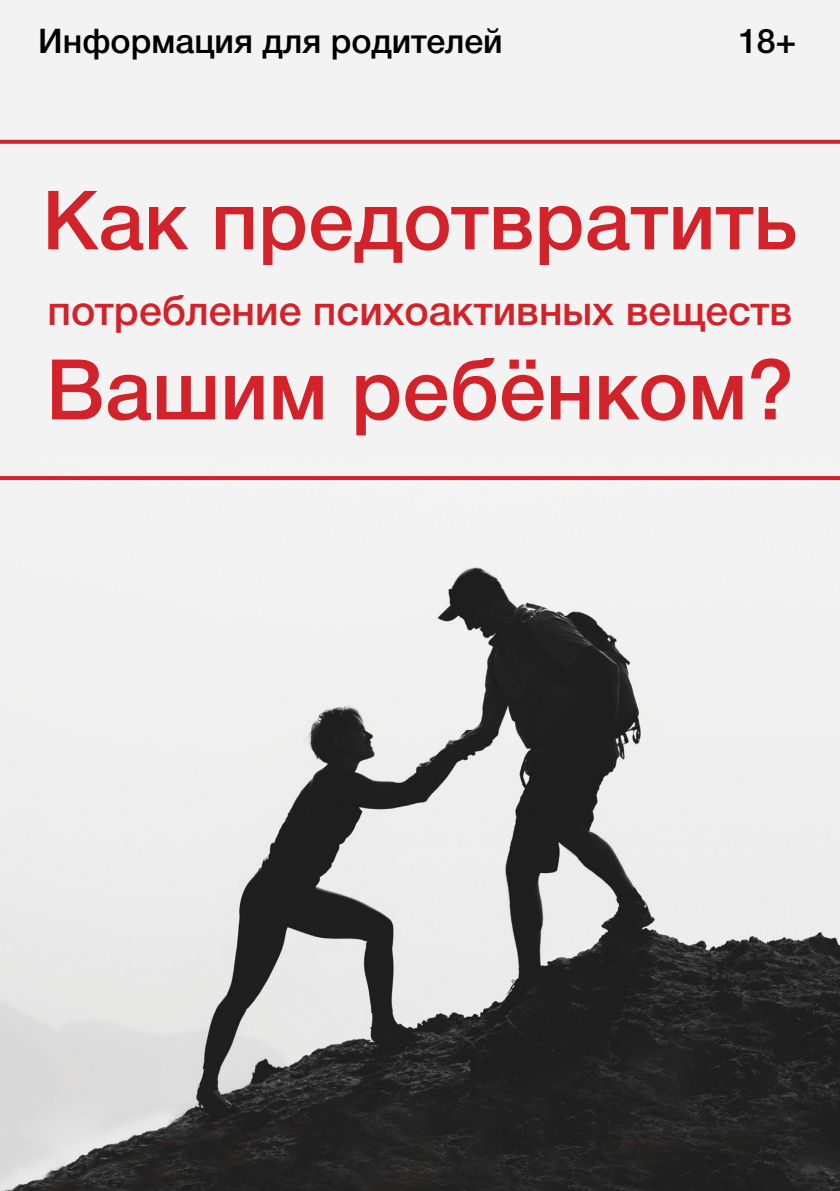
<style>
.page{position:relative;width:840px;height:1191px;background:#fff}
.page>*{position:absolute;margin:0;border:0;box-sizing:border-box;transform-origin:0 0}
.t1{font:500 84px "Helvetica Neue Cyr";color:#d2232a}
.t2{font:500 82px "Helvetica Neue Cyr";color:#d2232a}
.t3{font:500 41px "Helvetica Neue Cyr";color:#d2232a}
.t4{font:500 34px "Helvetica Neue Cyr";color:#000}
</style>
<div class="page">
<div style="left:0;top:0;width:839px;height:1191px;background:#f3f3f3"></div>
<img style="left:0;top:480px;width:839px;height:711px">
<svg style="left:0;top:140px;width:839px;height:4px;background:#d32e34"></svg>
<svg style="left:0;top:476px;width:839px;height:4px;background:#d2262d"></svg>
<p class="t4" style="left:38px;top:22px;width:465px">Информация для родителей</p>
<p class="t4" style="left:737px;top:22px;width:60px">18+</p>
<h2 class="t2" style="left:42px;top:175px;width:756px">Как прeдотвратить</h2>
<p class="t3" style="left:47px;top:288px;width:746px">потребление психоактивных веществ</p>
<h1 class="t1" style="left:46px;top:344px;width:749px">Вашим ребёнком?</h1>
</div>
